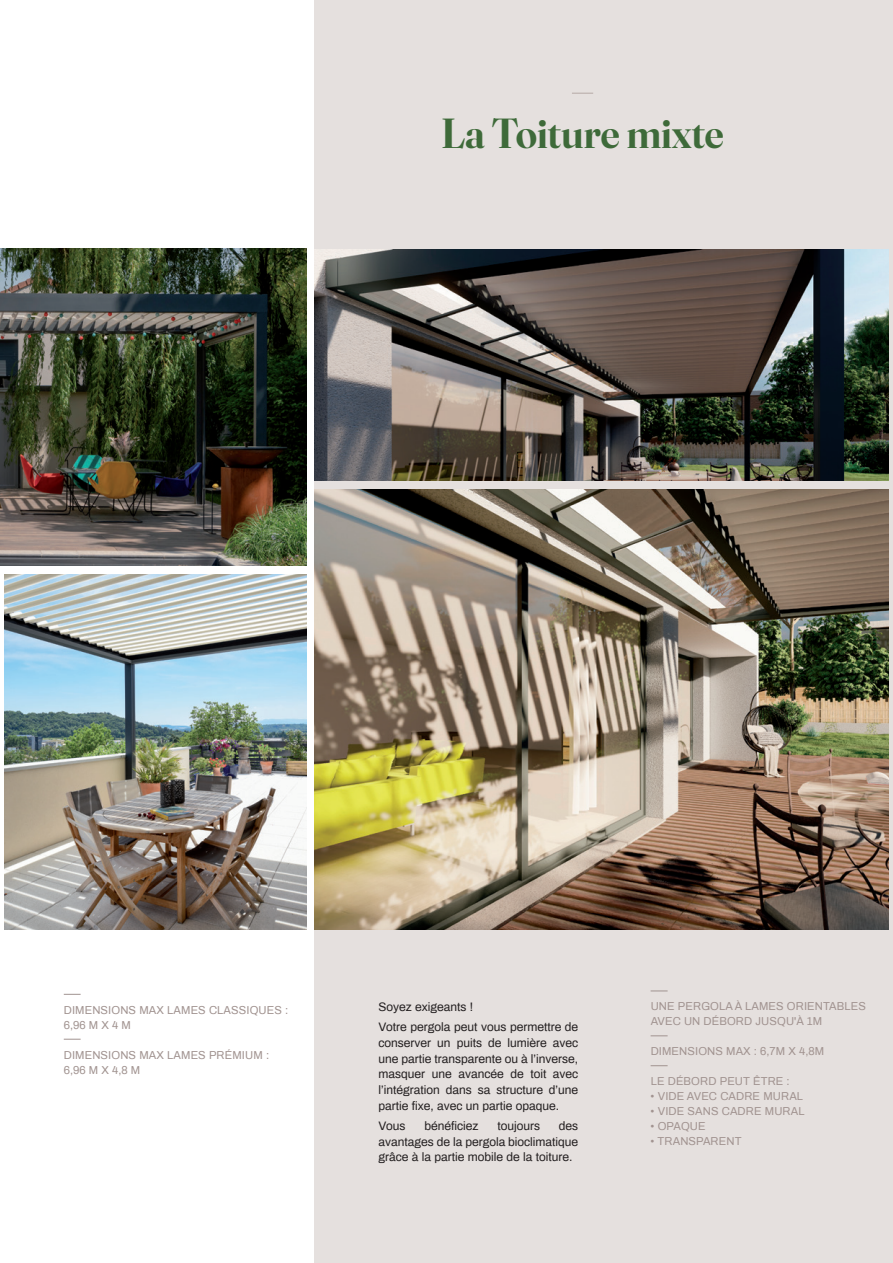
<style>
.page{position:relative;width:893px;height:1263px;background:#fff}
.page>*{position:absolute;margin:0;border:0;box-sizing:border-box;transform-origin:0 0}
.B-Petit_titre_Fraunces_28{font:900 42px "Fraunces 9 pt";color:#3e6a39}
.C-texte_noir_justif{font:12px/15.8px "Archivo";color:#231f20;text-align:justify}
.D-Listing_2_colonnes{font:11.25px/15px "Archivo";letter-spacing:.01em;color:#a19390}
</style>
<div class="page">
<div style="left:315px;top:0;width:578px;height:1263px;background:#e5e0de"></div>
<img style="left:315px;top:489px;width:574px;height:440px">
<img style="left:4px;top:574px;width:302px;height:355px">
<svg style="left:64px;top:994px;width:17px;height:1px"></svg>
<svg style="left:64px;top:1039px;width:17px;height:1px"></svg>
<svg style="left:651px;top:990px;width:17px;height:1px"></svg>
<svg style="left:651px;top:1035px;width:17px;height:1px"></svg>
<svg style="left:651px;top:1065px;width:17px;height:1px"></svg>
<svg style="left:572px;top:93px;width:21px;height:1px"></svg>
<img style="left:315px;top:249px;width:574px;height:231px">
<img style="left:0;top:249px;width:306px;height:317px">
<p class="B-Petit_titre_Fraunces_28" style="left:441px;top:100px;width:284px">La Toiture mixte</p>
<p class="D-Listing_2_colonnes" style="left:64px;top:1002px;width:226px">DIMENSIONS MAX LAMES CLASSIQUES :<br>6,96 M X 4 M</p>
<p class="D-Listing_2_colonnes" style="left:64px;top:1046px;width:207px">DIMENSIONS MAX LAMES PRÉMIUM :<br>6,96 M X 4,8 M</p>
<p class="C-texte_noir_justif" style="left:378px;top:998px;width:96px">Soyez exigeants !</p>
<p class="C-texte_noir_justif" style="left:378px;top:1018px;width:201px">Votre pergola peut vous permettre de conserver un puits de lumière avec une partie transparente ou à l’inverse, masquer une avancée de toit avec l’intégration dans sa structure d’une partie fixe, avec un partie opaque.</p>
<p class="C-texte_noir_justif" style="left:378px;top:1117px;width:29px">Vous</p>
<p class="C-texte_noir_justif" style="left:424px;top:1117px;width:56px">bénéficiez</p>
<p class="C-texte_noir_justif" style="left:497px;top:1117px;width:44px">toujours</p>
<p class="C-texte_noir_justif" style="left:378px;top:1117px;width:201px;text-indent:180px">des avantages de la pergola bioclimatique grâce à la partie mobile de la toiture.</p>
<p class="D-Listing_2_colonnes" style="left:651px;top:998px;width:217px">UNE PERGOLA À LAMES ORIENTABLES<br>AVEC UN DÉBORD JUSQU'À 1M</p>
<p class="D-Listing_2_colonnes" style="left:651px;top:1043px;width:175px">DIMENSIONS MAX : 6,7M X 4,8M</p>
<p class="D-Listing_2_colonnes" style="left:651px;top:1073px;width:141px">LE DÉBORD PEUT ÊTRE :</p>
<p class="D-Listing_2_colonnes" style="left:651px;top:1088px;width:154px">• VIDE AVEC CADRE MURAL</p>
<p class="D-Listing_2_colonnes" style="left:651px;top:1103px;width:156px">• VIDE SANS CADRE MURAL</p>
<p class="D-Listing_2_colonnes" style="left:651px;top:1118px;width:56px">• OPAQUE</p>
<p class="D-Listing_2_colonnes" style="left:651px;top:1133px;width:92px">• TRANSPARENT</p>
</div>
